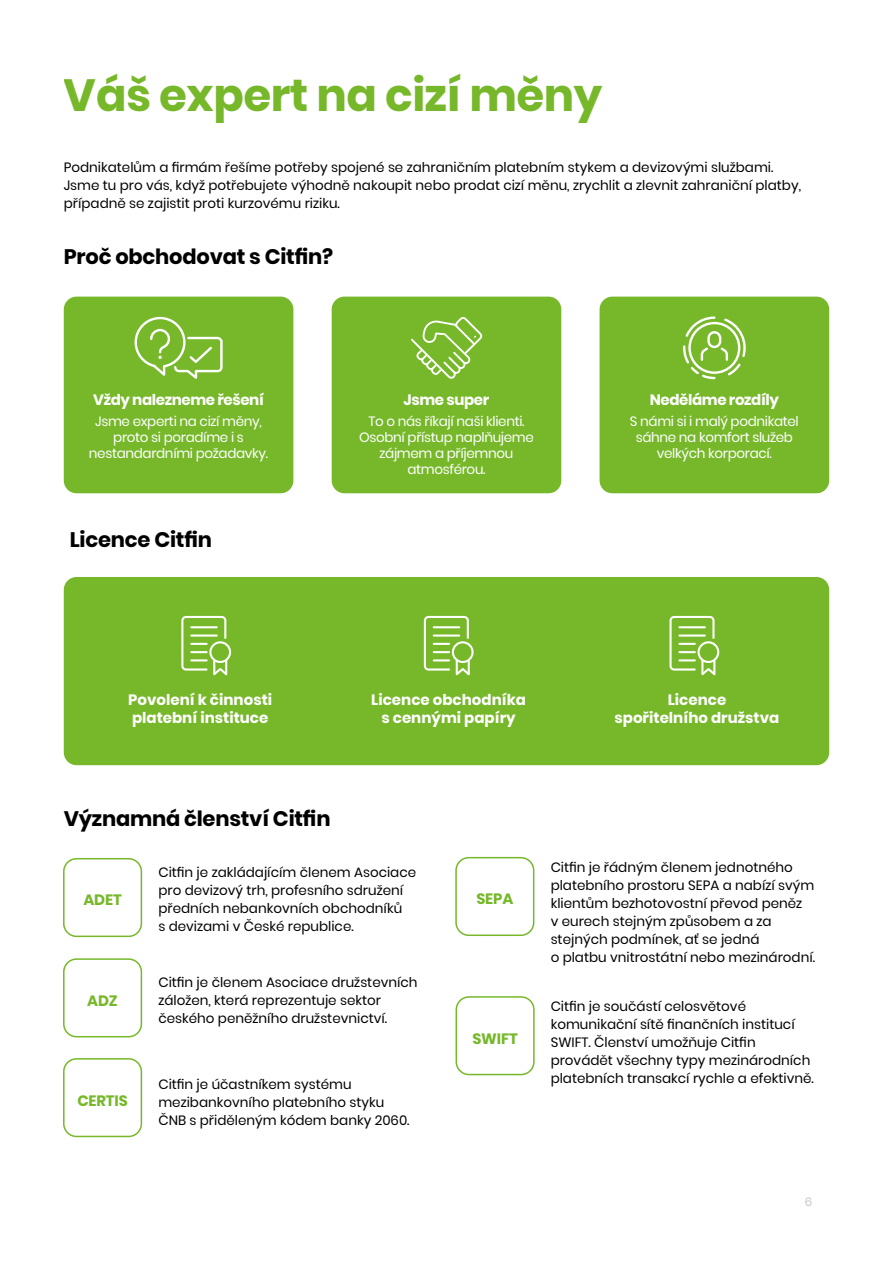
<style>
.page{position:relative;width:893px;height:1263px;background:#fff}
.page>*{position:absolute;margin:0;border:0;box-sizing:border-box;transform-origin:0 0}
.t1{font:700 45px "Poppins";letter-spacing:-.01em;color:#76b82a}
.t2{font:700 21px "Poppins";letter-spacing:-.01em;color:#000}
.t3{font:700 15px/18px "Poppins";color:#fff;text-align:center}
.t4{font:700 15px "Poppins";letter-spacing:-.025em;color:#fff}
.t5{font:700 15px "Poppins";letter-spacing:-.01em;color:#76b82a}
.t6{font:13.5px/18px "Poppins";color:#000}
.t7{font:13.5px/16.2px "Poppins";letter-spacing:-.025em;color:#fff;text-align:center}
.t8{font:12px "Poppins";color:#c6c6c6}
</style>
<div class="page">
<div style="left:64px;top:297px;width:229px;height:196px;background:#76b82a;border-radius:13px"></div>
<div style="left:332px;top:297px;width:229px;height:196px;background:#76b82a;border-radius:13px"></div>
<div style="left:600px;top:297px;width:229px;height:196px;background:#76b82a;border-radius:13px"></div>
<div style="left:63px;top:858px;width:79px;height:79px;border:2px solid #76b82a;border-radius:13px"></div>
<div style="left:63px;top:958px;width:79px;height:79px;border:2px solid #76b82a;border-radius:13px"></div>
<div style="left:63px;top:1058px;width:79px;height:79px;border:2px solid #76b82a;border-radius:13px"></div>
<div style="left:455px;top:857px;width:79px;height:79px;border:2px solid #76b82a;border-radius:13px"></div>
<div style="left:455px;top:996px;width:80px;height:79px;border:2px solid #76b82a;border-radius:13px"></div>
<svg style="left:411px;top:317px;width:71px;height:62px"></svg>
<svg style="left:135px;top:317px;width:88px;height:62px"></svg>
<svg style="left:683px;top:316px;width:63px;height:63px"></svg>
<div style="left:64px;top:577px;width:765px;height:188px;background:#76b82a;border-radius:13px"></div>
<div style="left:209px;top:641px;width:22px;height:22px;border:2px solid #fff;border-radius:50%"></div>
<svg style="left:181px;top:615px;width:47px;height:60px"></svg>
<div style="left:452px;top:641px;width:22px;height:22px;border:2px solid #fff;border-radius:50%"></div>
<svg style="left:424px;top:615px;width:47px;height:60px"></svg>
<div style="left:697px;top:641px;width:22px;height:22px;border:2px solid #fff;border-radius:50%"></div>
<svg style="left:669px;top:615px;width:47px;height:60px"></svg>
<h1 class="t1" style="left:64px;top:69px;width:540px">Váš expert na cizí měny</h1>
<p class="t6" style="left:64px;top:158px;width:739px">Podnikatelům a firmám řešíme potřeby spojené se zahraničním platebním stykem a devizovými službami.<br>Jsme tu pro vás, když potřebujete výhodně nakoupit nebo prodat cizí měnu, zrychlit a zlevnit zahraniční platby, případně se zajistit proti kurzovému riziku.</p>
<h2 class="t2" style="left:64px;top:245px;width:271px">Proč obchodovat s Citfin?</h2>
<p class="t4" style="left:93px;top:391px;width:172px">Vždy nalezneme řešení</p>
<p class="t7" style="left:89px;top:413px;width:181px">Jsme experti na cizí měny, proto si poradíme i s nestandardními požadavky.</p>
<h2 class="t2" style="left:70px;top:528px;width:144px">Licence Citfin</h2>
<p class="t4" style="left:404px;top:391px;width:87px">Jsme super</p>
<p class="t7" style="left:359px;top:413px;width:176px">To o nás říkají naši klienti.<br>Osobní přístup naplňujeme zájmem a příjemnou atmosférou.</p>
<p class="t4" style="left:650px;top:391px;width:131px">Neděláme rozdíly</p>
<p class="t7" style="left:630px;top:413px;width:170px">S námi si i malý podnikatel sáhne na komfort služeb velkých korporací.</p>
<p class="t3" style="left:128px;top:691px;width:145px;text-align:left">Povolení k činnosti platební instituce</p>
<p class="t3" style="left:371px;top:691px;width:156px">Licence obchodníka s cennými papíry</p>
<p class="t3" style="left:615px;top:691px;width:166px">Licence<br>spořitelního družstva</p>
<h2 class="t2" style="left:64px;top:806px;width:268px">Významná členství Citfin</h2>
<p class="t5" style="left:83px;top:891px;width:40px">ADET</p>
<p class="t5" style="left:87px;top:992px;width:32px">ADZ</p>
<p class="t5" style="left:77px;top:1091px;width:52px">CERTIS</p>
<p class="t6" style="left:158px;top:863px;width:259px">Citfin je zakládajícím členem Asociace pro devizový trh, profesního sdružení předních nebankovních obchodníků<br>s devizami v České republice.</p>
<p class="t6" style="left:158px;top:973px;width:261px">Citfin je členem Asociace družstevních záložen, která reprezentuje sektor českého peněžního družstevnictví.</p>
<p class="t6" style="left:158px;top:1075px;width:253px">Citfin je účastníkem systému mezibankovního platebního styku<br>ČNB s přiděleným kódem banky 2060.</p>
<p class="t5" style="left:476px;top:890px;width:38px">SEPA</p>
<p class="t5" style="left:472px;top:1030px;width:47px">SWIFT</p>
<p class="t6" style="left:551px;top:858px;width:266px">Citfin je řádným členem jednotného platebního prostoru SEPA a nabízí svým klientům bezhotovostní převod peněz<br>v eurech stejným způsobem a za stejných podmínek, ať se jedná<br>o platbu vnitrostátní nebo mezinárodní.</p>
<p class="t6" style="left:551px;top:997px;width:265px">Citfin je součástí celosvětové komunikační sítě finančních institucí SWIFT. Členství umožňuje Citfin provádět všechny typy mezinárodních platebních transakcí rychle a efektivně.</p>
<p class="t8" style="left:805px;top:1194px;width:9px">6</p>
</div>
